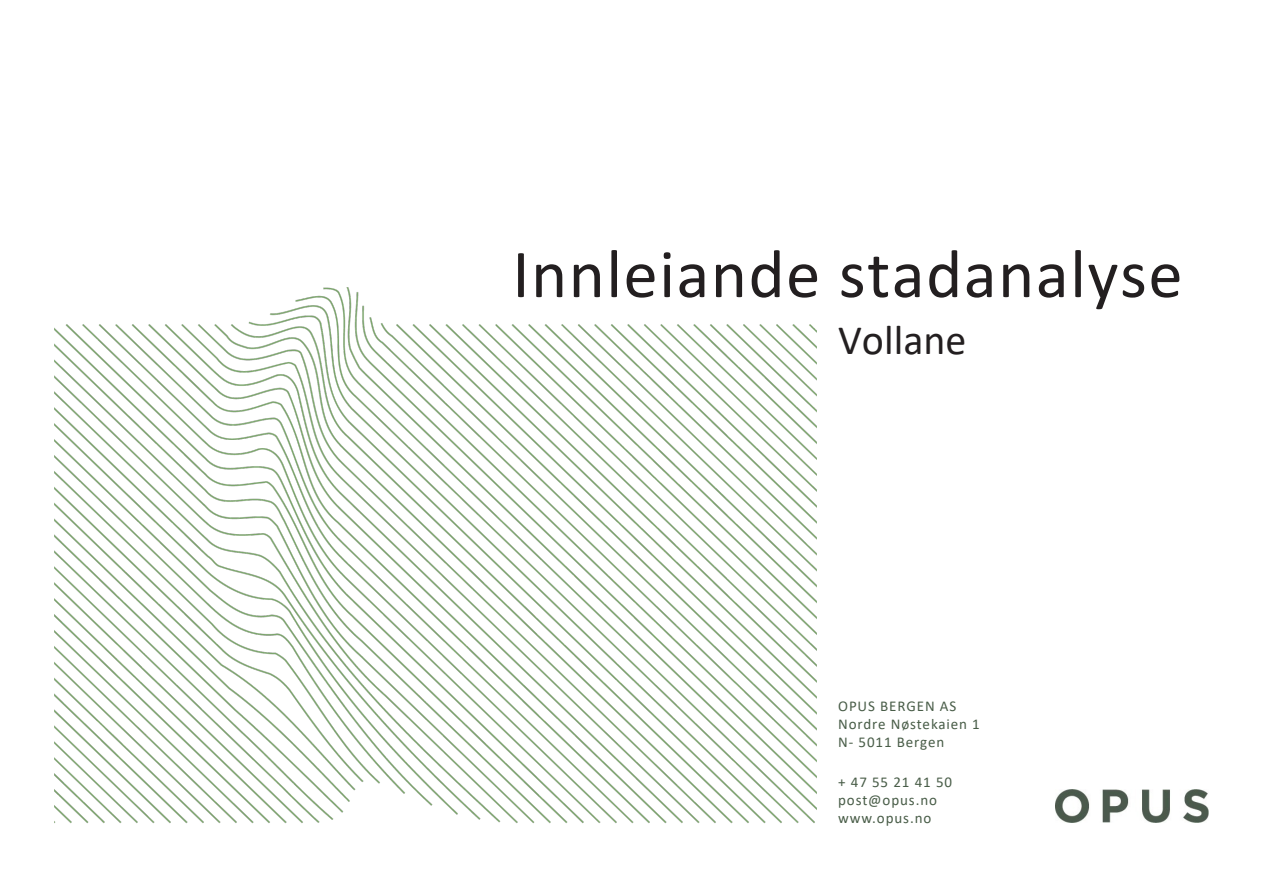
<style>
.page{position:relative;width:1263px;height:893px;background:#fff}
.page>*{position:absolute;margin:0;border:0;box-sizing:border-box;transform-origin:0 0}
.t1{font:69px "Calibri";letter-spacing:.02em;color:#231f20}
.t2{font:42px "Calibri";color:#231f20}
.t3{font:15px/18px "Calibri";letter-spacing:.06em;color:#495d48}
</style>
<div class="page">
<img style="left:54px;top:288px;width:763px;height:536px">
<img style="left:1055px;top:789px;width:154px;height:34px">
<h1 class="t1" style="left:512px;top:226px;width:672px">Innleiande stadanalyse</h1>
<h2 class="t2" style="left:838px;top:311px;width:130px">Vollane</h2>
<p class="t3" style="left:838px;top:697px;width:143px">OPUS BERGEN AS<br>Nordre Nøstekaien 1<br>N- 5011 Bergen</p>
<p class="t3" style="left:838px;top:772px;width:115px">+ 47 55 21 41 50 post@opus.no www.opus.no</p>
</div>
